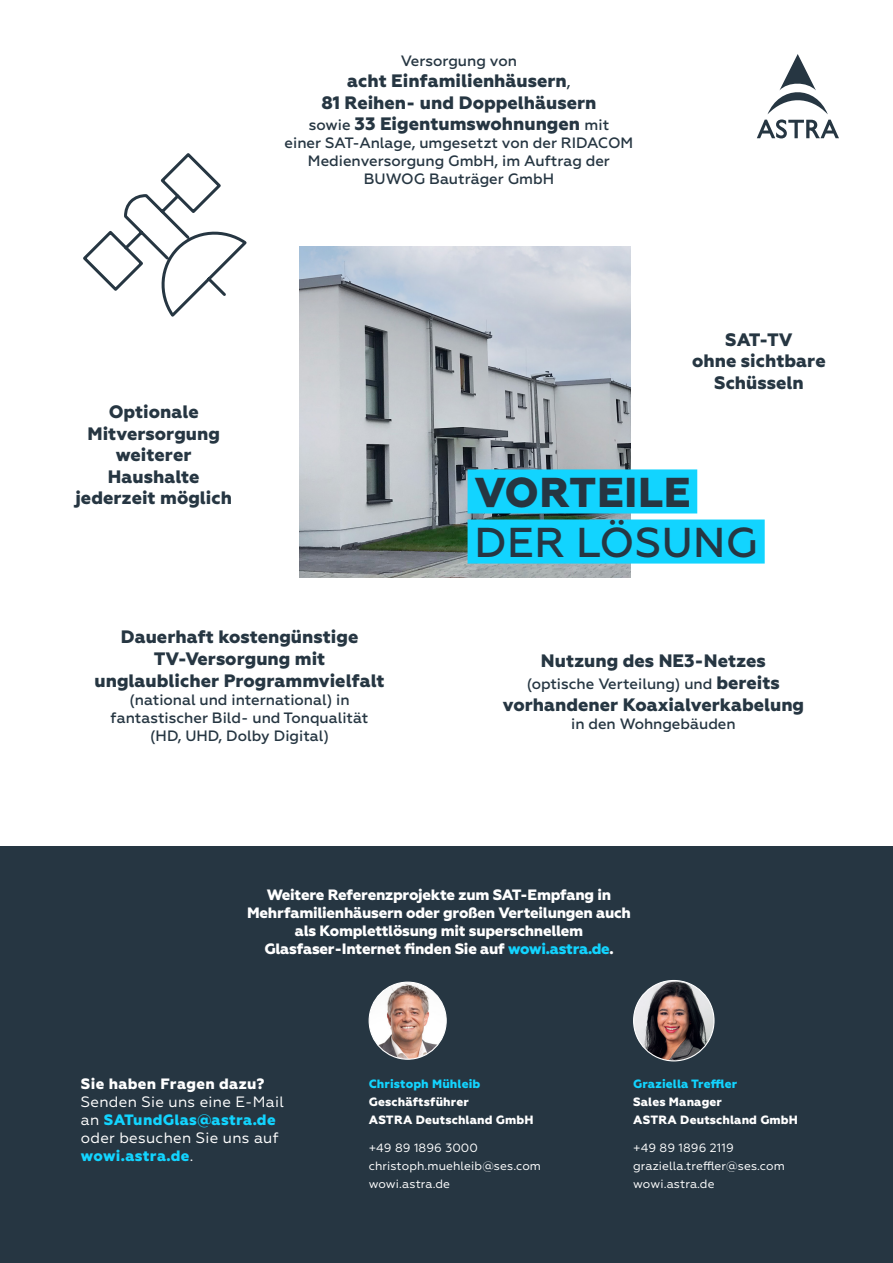
<style>
.page{position:relative;width:893px;height:1263px;background:#fff}
.page>*{position:absolute;margin:0;border:0;box-sizing:border-box;transform-origin:0 0}
.t1{font:500 41.7px "Geometria";letter-spacing:.01em;color:#263642}
.t2{font:800 41.7px "Geometria";letter-spacing:.01em;color:#263642}
.t3{font:800 18px/21.6px "Geometria";color:#263642;text-align:center}
.t4{font:500 15px/18px "Geometria";color:#263642;text-align:center}
.t5{font:800 15px/18px "Geometria";letter-spacing:-.02em;color:#fff;text-align:center}
.t6{font:15px/18px "Geometria";letter-spacing:.02em;color:#fff}
.t7{font:800 15px "Geometria";letter-spacing:.02em;color:#fff}
.t8{font:12px/18px "Geometria";letter-spacing:.01em;color:#fff}
.t9{font:800 12px/18px "Geometria";letter-spacing:.01em;color:#fff}
.t10{font:800 12px "Geometria";letter-spacing:.01em;color:#12d4ff}
.s1{font-weight:500;font-size:15px}
.s2{font-weight:800;font-size:18px}
.s3{color:#12d4ff}
.s4{font-weight:800;color:#12d4ff}
</style>
<div class="page">
<div style="left:0;top:846px;width:893px;height:417px;background:#263642"></div>
<img style="left:300px;top:247px;width:331px;height:330px">
<svg style="left:83px;top:153px;width:164px;height:164px"></svg>
<div style="left:468px;top:469px;width:229px;height:44px;background:#12d4ff"></div>
<div style="left:468px;top:519px;width:297px;height:44px;background:#12d4ff"></div>
<svg style="left:757px;top:54px;width:82px;height:84px"></svg>
<img style="left:634px;top:980px;width:80px;height:81px;border-radius:40px">
<div style="left:633px;top:980px;width:81px;height:81px;border:1px solid #fff;border-radius:50%"></div>
<img style="left:369px;top:982px;width:77px;height:77px;border-radius:39px">
<div style="left:369px;top:981px;width:78px;height:79px;border:1px solid #fff;border-radius:50%"></div>
<p class="t4" style="left:401px;top:52px;width:117px">Versorgung von</p>
<p class="t3" style="left:309px;top:71px;width:302px">acht Einfamilienhäusern<span class="s1">,<br></span>81 Reihen- und Doppelhäusern <span class="s1">sowie</span> 33 Eigentumswohnungen <span class="s1">mit</span></p>
<p class="t4" style="left:285px;top:134px;width:350px">einer SAT-Anlage, umgesetzt von der RIDACOM<br>Medienversorgung GmbH, im Auftrag der<br>BUWOG Bauträger GmbH</p>
<p class="t3" style="left:75px;top:401px;width:158px">Optionale<br>Mitversorgung weiterer<br>Haushalte jederzeit möglich</p>
<p class="t3" style="left:692px;top:329px;width:135px">SAT-TV<br>ohne sichtbare<br>Schüsseln</p>
<h1 class="t2" style="left:474px;top:467px;width:218px">VORTEILE</h1>
<h1 class="t1" style="left:474px;top:518px;width:285px">DER LÖSUNG</h1>
<p class="t3" style="left:95px;top:627px;width:291px">Dauerhaft kostengünstige<br>TV-Versorgung mit unglaublicher Programmvielfalt</p>
<p class="t4" style="left:111px;top:690px;width:259px">(national und international) in fantastischer Bild- und Tonqualität (HD, UHD, Dolby Digital)</p>
<p class="t3" style="left:541px;top:651px;width:226px">Nutzung des NE3-Netzes</p>
<p class="t4" style="left:527px;top:675px;width:254px">(optische Verteilung) und <span class="s2">bereits</span></p>
<p class="t3" style="left:503px;top:694px;width:303px">vorhandener Koaxialverkabelung</p>
<p class="t4" style="left:571px;top:714px;width:166px">in den Wohngebäuden</p>
<p class="t5" style="left:247px;top:886px;width:385px">Weitere Referenzprojekte zum SAT-Empfang in Mehrfamilienhäusern oder großen Verteilungen auch als Komplettlösung mit superschnellem Glasfaser-Internet finden Sie auf <span class="s3">wowi.astra.de</span>.</p>
<p class="t7" style="left:81px;top:1075px;width:185px">Sie haben Fragen dazu?</p>
<p class="t6" style="left:81px;top:1093px;width:204px">Senden Sie uns eine E-Mail an <span class="s4">SATundGlas@astra.de </span>oder besuchen Sie uns auf <span class="s4">wowi.astra.de</span>.</p>
<p class="t10" style="left:369px;top:1076px;width:113px">Christoph Mühleib</p>
<p class="t9" style="left:369px;top:1093px;width:166px">Geschäftsführer<br>ASTRA Deutschland GmbH</p>
<p class="t8" style="left:369px;top:1139px;width:174px">+49 89 1896 3000 christoph.muehleib@ses.com wowi.astra.de</p>
<p class="t10" style="left:633px;top:1076px;width:106px">Graziella Treffler</p>
<p class="t9" style="left:633px;top:1093px;width:166px">Sales Manager<br>ASTRA Deutschland GmbH</p>
<p class="t8" style="left:633px;top:1139px;width:153px">+49 89 1896 2119 graziella.treffler@ses.com wowi.astra.de</p>
</div>
